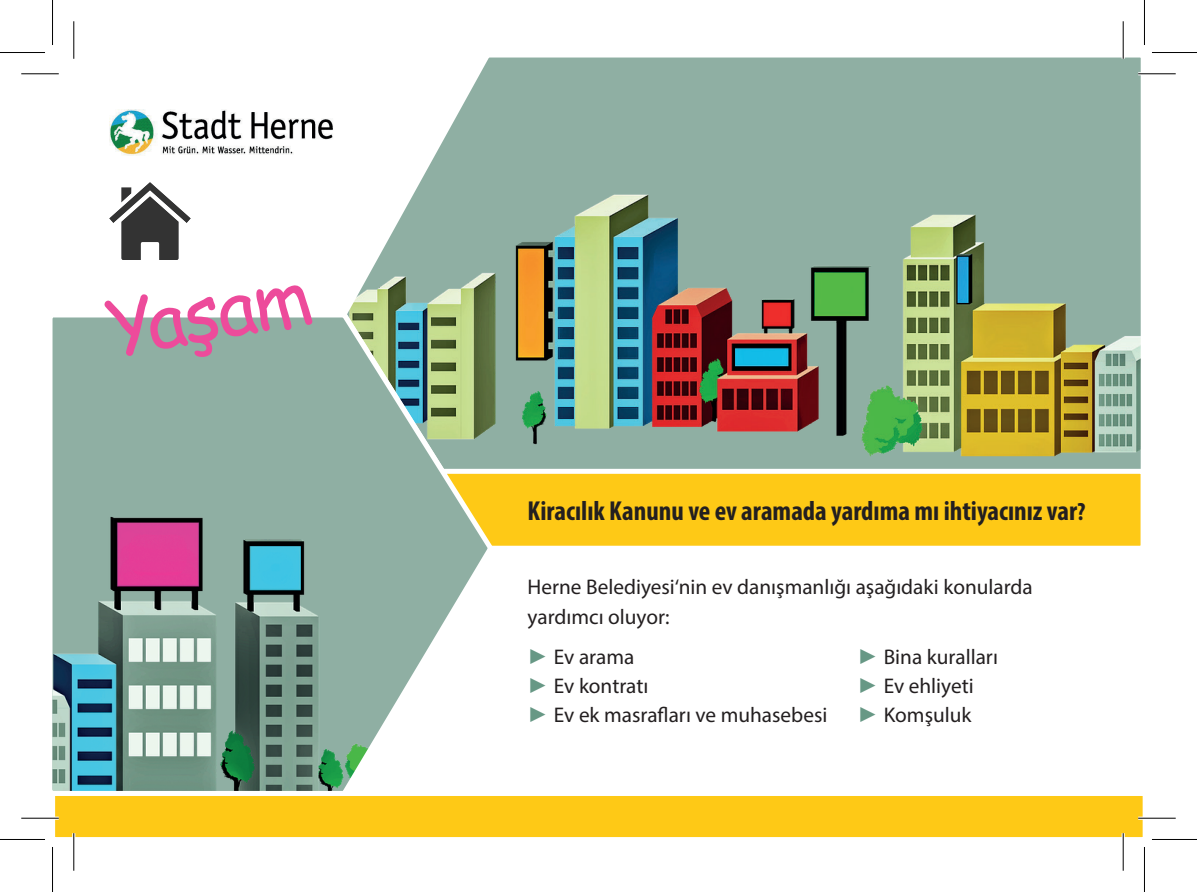
<style>
.page{position:relative;width:1197px;height:892px;background:#fff}
.page>*{position:absolute;margin:0;border:0;box-sizing:border-box;transform-origin:0 0}
.t1{font:75px "Comic Sans MS";color:#ed4b9b}
.t2{font:700 condensed 27.5px "Myriad Pro";color:#231f20}
.t3{font:21.25px/30px "Myriad Pro";color:#231f20}
.s1{font-size:25px}
.s2{font-family:"Times New Roman";color:#679885}
</style>
<div class="page">
<svg style="left:350px;top:57px;width:791px;height:412px;background:#92a691"></svg>
<div style="left:444px;top:471px;width:698px;height:77px;background:#fec916"></div>
<div style="left:441px;top:469px;width:703px;height:82px;border:5px solid #fff"></div>
<svg style="left:52px;top:308px;width:444px;height:483px;background:#93aca2"></svg>
<img style="left:109px;top:109px;width:224px;height:47px">
<div style="left:55px;top:796px;width:1088px;height:42px;background:#fec916"></div>
<img style="left:109px;top:183px;width:81px;height:76px">
<hr style="left:1138px;top:72px;width:37px;height:3px;background:#fff">
<hr style="left:21px;top:816px;width:38px;height:3px;background:#fff">
<hr style="left:1138px;top:816px;width:37px;height:3px;background:#fff">
<hr style="left:72px;top:833px;width:3px;height:37px;background:#fff">
<hr style="left:1121px;top:21px;width:3px;height:38px;background:#fff">
<hr style="left:1121px;top:833px;width:3px;height:37px;background:#fff">
<hr style="left:21px;top:73px;width:38px;height:1px;background:#000">
<hr style="left:1138px;top:73px;width:37px;height:1px;background:#000">
<hr style="left:21px;top:817px;width:38px;height:1px;background:#000">
<hr style="left:1138px;top:817px;width:37px;height:1px;background:#000">
<hr style="left:73px;top:21px;width:1px;height:38px;background:#000">
<hr style="left:73px;top:833px;width:1px;height:37px;background:#000">
<hr style="left:1122px;top:21px;width:1px;height:38px;background:#000">
<hr style="left:1122px;top:833px;width:1px;height:37px;background:#000">
<hr style="left:0;top:52px;width:45px;height:1px;background:#000">
<hr style="left:1151px;top:52px;width:45px;height:1px;background:#000">
<hr style="left:0;top:839px;width:45px;height:1px;background:#000">
<hr style="left:1151px;top:839px;width:45px;height:1px;background:#000">
<hr style="left:52px;top:0;width:1px;height:45px;background:#000">
<hr style="left:52px;top:847px;width:1px;height:45px;background:#000">
<hr style="left:1143px;top:0;width:1px;height:45px;background:#000">
<hr style="left:1143px;top:847px;width:1px;height:45px;background:#000">
<p class="t1" style="left:98px;top:275px;width:207px;rotate:-10deg">Yaşam</p>
<p class="t2" style="left:527px;top:494px;width:559px">Kiracılık Kanunu ve ev aramada yardıma mı ihtiyacınız var<span class="s1">?</span></p>
<p class="t3" style="left:527px;top:571px;width:506px">Herne Belediyesi‘nin ev danışmanlığı aşağıdaki konularda yardımcı oluyor:</p>
<p class="t3" style="left:527px;top:641px;width:108px"><span class="s2">►</span> Ev arama</p>
<p class="t3" style="left:527px;top:670px;width:122px"><span class="s2">►</span> Ev kontratı</p>
<p class="t3" style="left:527px;top:699px;width:301px"><span class="s2">►</span> Ev ek masrafları ve muhasebesi</p>
<p class="t3" style="left:857px;top:641px;width:142px"><span class="s2">►</span> Bina kuralları</p>
<p class="t3" style="left:857px;top:670px;width:118px"><span class="s2">►</span> Ev ehliyeti</p>
<p class="t3" style="left:857px;top:699px;width:116px"><span class="s2">►</span> Komşuluk</p>
</div>
